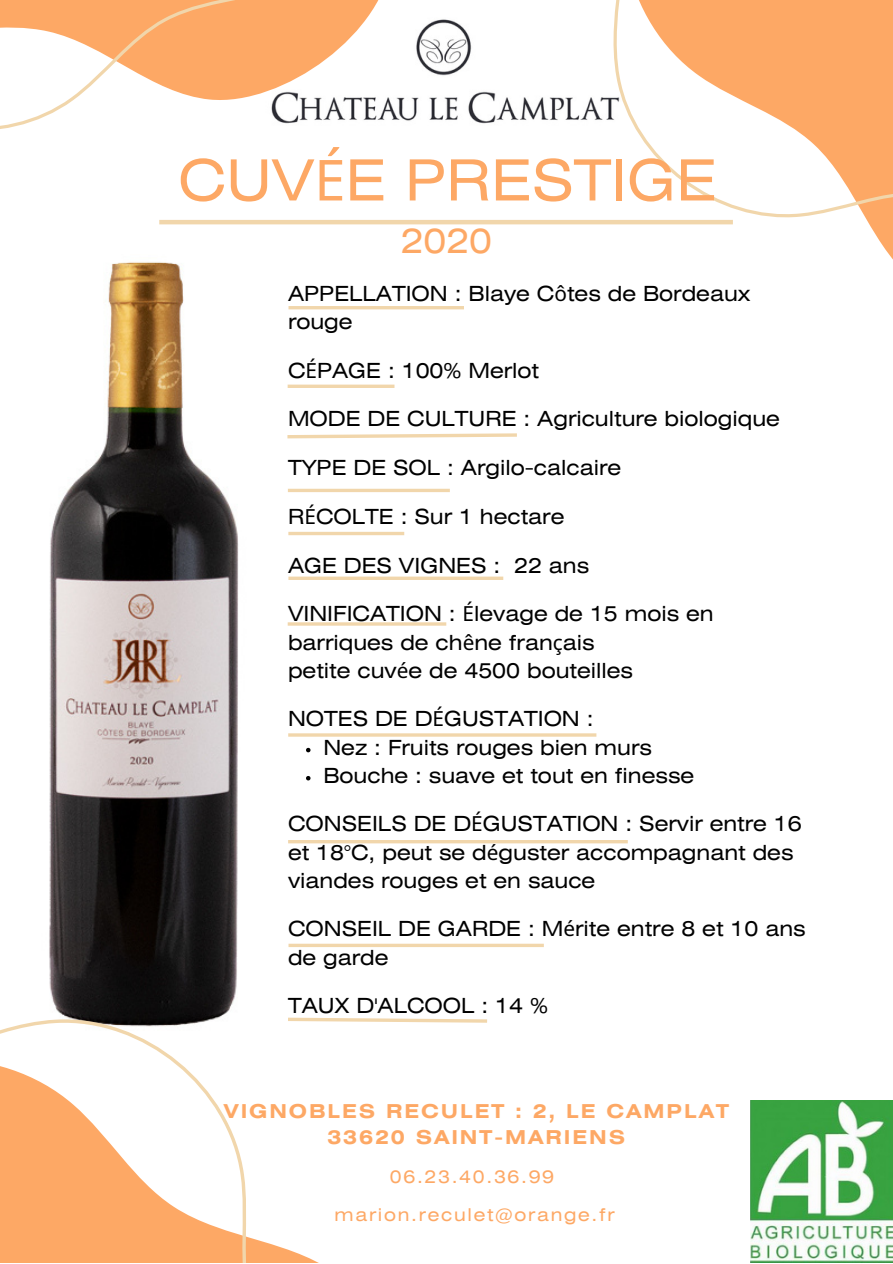
<style>
.page{position:relative;width:893px;height:1264px;background:#fff}
.page>*{position:absolute;margin:0;border:0;box-sizing:border-box;transform-origin:0 0}
.t1{font:56.55px "Helios Ext";color:#fda865}
.t2{font:34.05px "Helios Ext";color:#fda865}
.t3{font:20.7px/28px "Helios Ext";color:#000}
.t4{font:700 19.05px/25.8px "Helios Ext";letter-spacing:.1em;color:#fda865;text-align:center}
.t5{font:17.55px/38.4px "Helios Ext";letter-spacing:.1em;color:#fda865;text-align:center}
.s1{font-family:"Noto Sans"}
</style>
<div class="page">
<img style="left:49px;top:301px;width:190px;height:664px">
<svg style="left:0;top:965px;width:317px;height:297px"></svg>
<svg style="left:501px;top:0;width:391px;height:258px"></svg>
<img style="left:750px;top:1100px;width:142px;height:162px">
<svg style="left:108px;top:26px;width:386px;height:275px"></svg>
<svg style="left:0;top:0;width:461px;height:286px"></svg>
<hr style="left:159px;top:220px;width:573px;height:4px;background:#f1d6ab">
<svg style="left:287px;top:384px;width:107px;height:4px"></svg>
<hr style="left:288px;top:306px;width:176px;height:3px;background:#f1d6ab">
<hr style="left:288px;top:532px;width:116px;height:3px;background:#f1d6ab">
<hr style="left:288px;top:489px;width:162px;height:3px;background:#f1d6ab">
<svg style="left:288px;top:576px;width:215px;height:4px"></svg>
<svg style="left:287px;top:433px;width:230px;height:6px"></svg>
<hr style="left:288px;top:622px;width:158px;height:3px;background:#f1d6ab">
<svg style="left:306px;top:747px;width:4px;height:5px"></svg>
<svg style="left:306px;top:776px;width:4px;height:4px"></svg>
<hr style="left:288px;top:733px;width:308px;height:3px;background:#f1d6ab">
<svg style="left:284px;top:1015px;width:203px;height:9px"></svg>
<hr style="left:288px;top:840px;width:339px;height:3px;background:#f1d6ab">
<svg style="left:288px;top:943px;width:256px;height:4px"></svg>
<h1 class="t1" style="left:178px;top:159px;width:540px">CUV<span class="s1">É</span>E PRESTIGE</h1>
<h2 class="t2" style="left:400px;top:228px;width:93px">2020</h2>
<p class="t3" style="left:288px;top:281px;width:464px">APPELLATION : Blaye C<span class="s1">ô</span>tes de Bordeaux rouge</p>
<p class="t3" style="left:288px;top:358px;width:252px">C<span class="s1">É</span>PAGE : 100% Merlot</p>
<p class="t3" style="left:288px;top:407px;width:493px">MODE DE CULTURE : Agriculture biologique</p>
<p class="t3" style="left:288px;top:455px;width:335px">TYPE DE SOL : Argilo-calcaire</p>
<p class="t3" style="left:288px;top:504px;width:278px">R<span class="s1">É</span>COLTE : Sur 1 hectare</p>
<p class="t3" style="left:288px;top:553px;width:303px">AGE DES VIGNES : 22 ans</p>
<p class="t3" style="left:288px;top:602px;width:427px">VINIFICATION : <span class="s1">É</span>levage de 15 mois en barriques de ch<span class="s1">ê</span>ne fran<span class="s1">ç</span>ais<br>petite cuv<span class="s1">é</span>e de 4500 bouteilles</p>
<p class="t3" style="left:288px;top:707px;width:307px">NOTES DE D<span class="s1">É</span>GUSTATION :</p>
<p class="t3" style="left:323px;top:735px;width:372px">Nez : Fruits rouges bien murs<br>Bouche : suave et tout en finesse</p>
<p class="t3" style="left:288px;top:811px;width:515px">CONSEILS DE D<span class="s1">É</span>GUSTATION : Servir entre 16 et 18°C, peut se d<span class="s1">é</span>guster accompagnant des viandes rouges et en sauce</p>
<p class="t3" style="left:288px;top:916px;width:519px">CONSEIL DE GARDE : M<span class="s1">é</span>rite entre 8 et 10 ans de garde</p>
<p class="t3" style="left:288px;top:993px;width:261px">TAUX D'ALCOOL : 14 %</p>
<p class="t4" style="left:224px;top:1099px;width:506px">VIGNOBLES RECULET : 2, LE CAMPLAT<br>33620 SAINT-MARIENS</p>
<p class="t5" style="left:334px;top:1158px;width:281px">06.23.40.36.99 marion.reculet@orange.fr</p>
</div>
